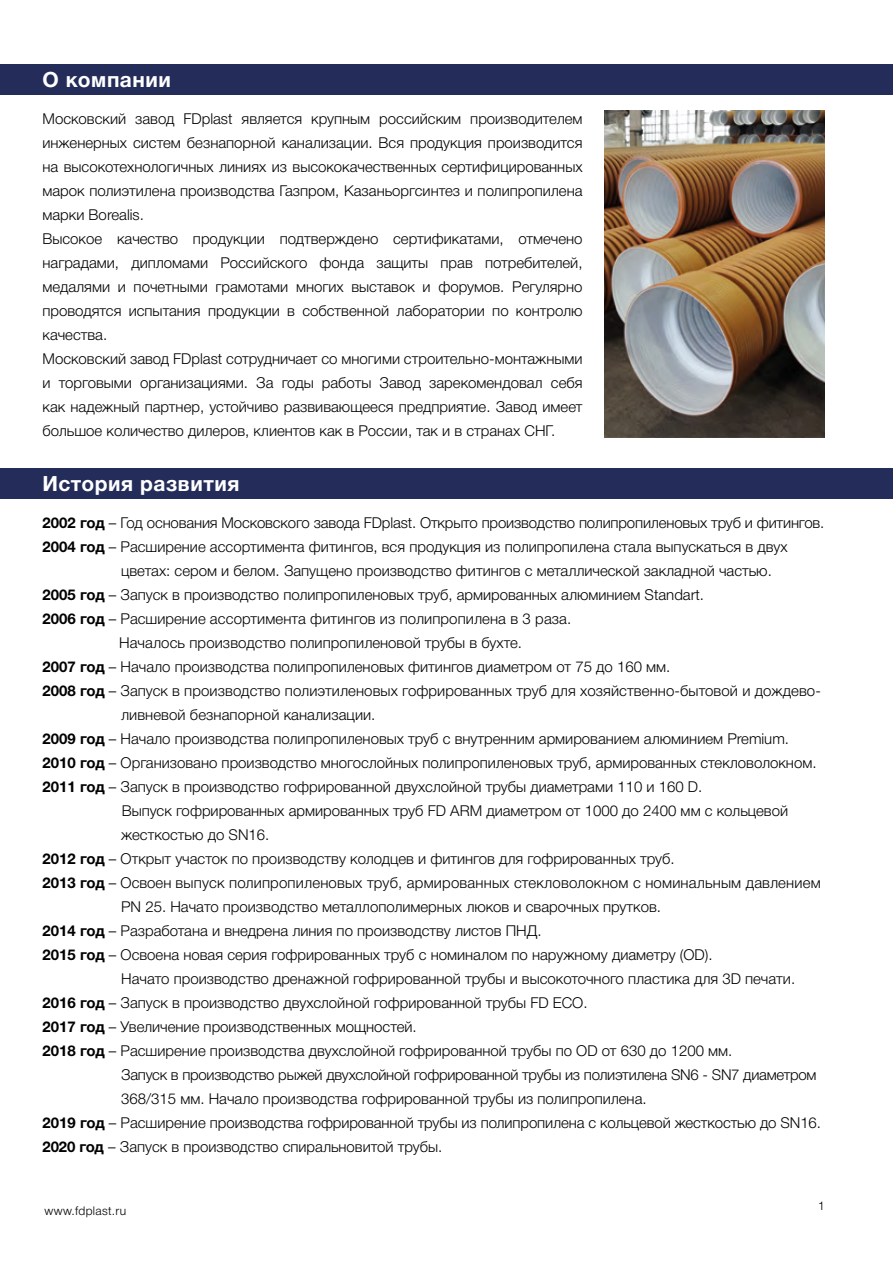
<style>
.page{position:relative;width:893px;height:1263px;background:#fff}
.page>*{position:absolute;margin:0;border:0;box-sizing:border-box;transform-origin:0 0}
.t1{font:700 21px "Helvetica Neue Cyr";letter-spacing:.025em;color:#fff}
.t2{font:300 15px/24px "Helvetica Neue Cyr";color:#000}
.t3{font:300 12px "Helvetica Neue Cyr";letter-spacing:.025em;color:#000}
.s1{font-weight:700}
</style>
<div class="page">
<div style="left:0;top:468px;width:893px;height:30px;background:#242c59"></div>
<div style="left:0;top:64px;width:893px;height:30px;background:#242c59"></div>
<img style="left:605px;top:111px;width:220px;height:326px">
<h1 class="t1" style="left:43px;top:68px;width:130px">О компании</h1>
<p class="t2" style="left:43px;top:107px;width:542px">Московский завод FDplast является крупным российским производителем инженерных систем безнапорной канализации. Вся продукция производится на высокотехнологичных линиях из высококачественных сертифицированных марок полиэтилена производства Газпром, Казаньоргсинтез и полипропилена марки Вorealis.<br>Высокое качество продукции подтверждено сертификатами, отмечено наградами, дипломами Российского фонда защиты прав потребителей, медалями и почетными грамотами многих выставок и форумов. Регулярно проводятся испытания продукции в собственной лаборатории по контролю качества.<br>Московский завод FDplast сотрудничает со многими строительно-монтажными и торговыми организациями. За годы работы Завод зарекомендовал себя как надежный партнер, устойчиво развивающееся предприятие. Завод имеет большое количество дилеров, клиентов как в России, так и в странах СНГ.</p>
<h1 class="t1" style="left:43px;top:472px;width:198px">История развития</h1>
<p class="t2" style="left:43px;top:510px;width:783px"><span class="s1">2002 год</span> – Год основания Московского завода FDplast. Открыто производство полипропиленовых труб и фитингов.</p>
<p class="t2" style="left:43px;top:534px;width:747px"><span class="s1">2004 год</span> – Расширение ассортимента фитингов, вся продукция из полипропилена стала выпускаться в двух</p>
<p class="t2" style="left:121px;top:558px;width:652px">цветах: сером и белом. Запущено производство фитингов с металлической закладной частью.</p>
<p class="t2" style="left:43px;top:582px;width:663px"><span class="s1">2005 год</span> – Запуск в производство полипропиленовых труб, армированных алюминием Standart.</p>
<p class="t2" style="left:43px;top:606px;width:530px"><span class="s1">2006 год</span> – Расширение ассортимента фитингов из полипропилена в 3 раза.</p>
<p class="t2" style="left:119px;top:630px;width:405px">Началось производство полипропиленовой трубы в бухте.</p>
<p class="t2" style="left:43px;top:654px;width:629px"><span class="s1">2007 год</span> – Начало производства полипропиленовых фитингов диаметром от 75 до 160 мм.</p>
<p class="t2" style="left:43px;top:678px;width:780px"><span class="s1">2008 год</span> – Запуск в производство полиэтиленовых гофрированных труб для хозяйственно-бытовой и дождево-</p>
<p class="t2" style="left:121px;top:702px;width:256px">ливневой безнапорной канализации.</p>
<p class="t2" style="left:43px;top:726px;width:748px"><span class="s1">2009 год</span> – Начало производства полипропиленовых труб с внутренним армированием алюминием Premium.</p>
<p class="t2" style="left:43px;top:750px;width:775px"><span class="s1">2010 год</span> – Организовано производство многослойных полипропиленовых труб, армированных стекловолокном.</p>
<p class="t2" style="left:43px;top:774px;width:661px"><span class="s1">2011 год</span> – Запуск в производство гофрированной двухслойной трубы диаметрами 110 и 160 D.</p>
<p class="t2" style="left:122px;top:798px;width:668px">Выпуск гофрированных армированных труб FD ARM диаметром от 1000 до 2400 мм с кольцевой</p>
<p class="t2" style="left:121px;top:822px;width:150px">жесткостью до SN16.</p>
<p class="t2" style="left:43px;top:846px;width:634px"><span class="s1">2012 год</span> – Открыт участок по производству колодцев и фитингов для гофрированных труб.</p>
<p class="t2" style="left:43px;top:870px;width:780px"><span class="s1">2013 год</span> – Освоен выпуск полипропиленовых труб, армированных стекловолокном с номинальным давлением</p>
<p class="t2" style="left:121px;top:894px;width:541px">PN 25. Начато производство металлополимерных люков и сварочных прутков.</p>
<p class="t2" style="left:43px;top:918px;width:500px"><span class="s1">2014 год</span> – Разработана и внедрена линия по производству листов ПНД.</p>
<p class="t2" style="left:43px;top:942px;width:672px"><span class="s1">2015 год</span> – Освоена новая серия гофрированных труб с номиналом по наружному диаметру (OD).</p>
<p class="t2" style="left:121px;top:966px;width:675px">Начато производство дренажной гофрированной трубы и высокоточного пластика для 3D печати.</p>
<p class="t2" style="left:43px;top:990px;width:547px"><span class="s1">2016 год</span> – Запуск в производство двухслойной гофрированной трубы FD ECO.</p>
<p class="t2" style="left:43px;top:1014px;width:376px"><span class="s1">2017 год</span> – Увеличение производственных мощностей.</p>
<p class="t2" style="left:43px;top:1038px;width:691px"><span class="s1">2018 год</span> – Расширение производства двухслойной гофрированной трубы по OD от 630 до 1200 мм.</p>
<p class="t2" style="left:121px;top:1062px;width:697px">Запуск в производство рыжей двухслойной гофрированной трубы из полиэтилена SN6 - SN7 диаметром</p>
<p class="t2" style="left:121px;top:1086px;width:527px">368/315 мм. Начало производства гофрированной трубы из полипропилена.</p>
<p class="t2" style="left:43px;top:1110px;width:780px"><span class="s1">2019 год</span> – Расширение производства гофрированной трубы из полипропилена с кольцевой жесткостью до SN16.</p>
<p class="t2" style="left:43px;top:1134px;width:401px"><span class="s1">2020 год</span> – Запуск в производство спиральновитой трубы.</p>
<p class="t3" style="left:45px;top:1204px;width:83px">www.fdplast.ru</p>
<p class="t3" style="left:818px;top:1199px;width:8px">1</p>
</div>
